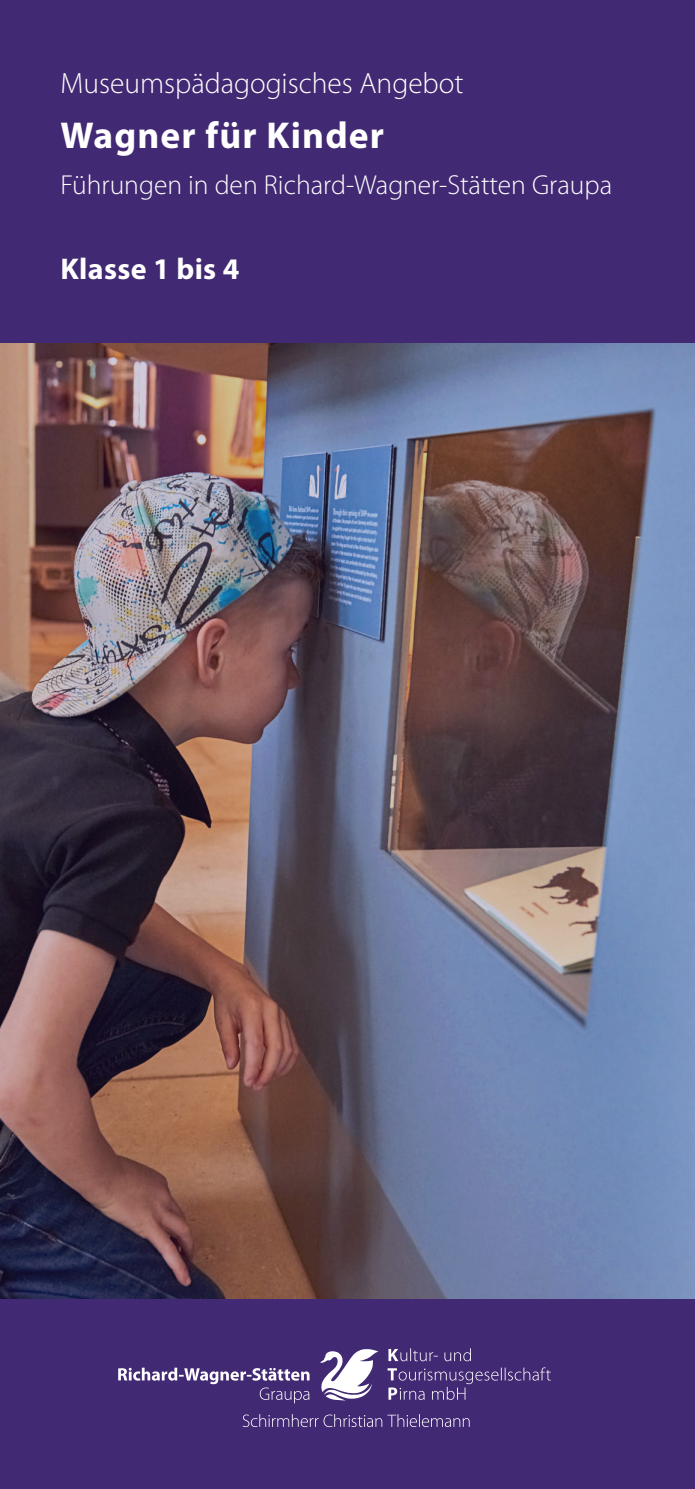
<style>
.page{position:relative;width:695px;height:1489px;background:#fff}
.page>*{position:absolute;margin:0;border:0;box-sizing:border-box;transform-origin:0 0}
.Titel{font:700 37.5px "Myriad Pro";letter-spacing:.03em;color:#fff}
.Datum{font:700 30px "Myriad Pro";letter-spacing:.01em;color:#fff}
.Ü2{font:300 29.5px "Myriad Pro";color:#fff}
.Ü2-2{font:300 27.5px "Myriad Pro";color:#fff}
</style>
<div class="page">
<div style="left:0;top:0;width:694px;height:1488px;background:#422973"></div>
<img style="left:0;top:344px;width:694px;height:954px">
<svg style="left:243px;top:1414px;width:226px;height:12px"></svg>
<svg style="left:387px;top:1367px;width:163px;height:32px"></svg>
<svg style="left:388px;top:1348px;width:83px;height:13px"></svg>
<svg style="left:320px;top:1349px;width:58px;height:51px"></svg>
<svg style="left:118px;top:1367px;width:191px;height:36px"></svg>
<p class="Ü2" style="left:61px;top:65px;width:404px">Museumspädagogisches Angebot</p>
<p class="Titel" style="left:61px;top:111px;width:325px">Wagner für Kinder</p>
<p class="Ü2-2" style="left:61px;top:168px;width:553px">Führungen in den Richard-Wagner-Stätten Graupa</p>
<p class="Datum" style="left:61px;top:249px;width:180px">Klasse 1 bis 4</p>
</div>
